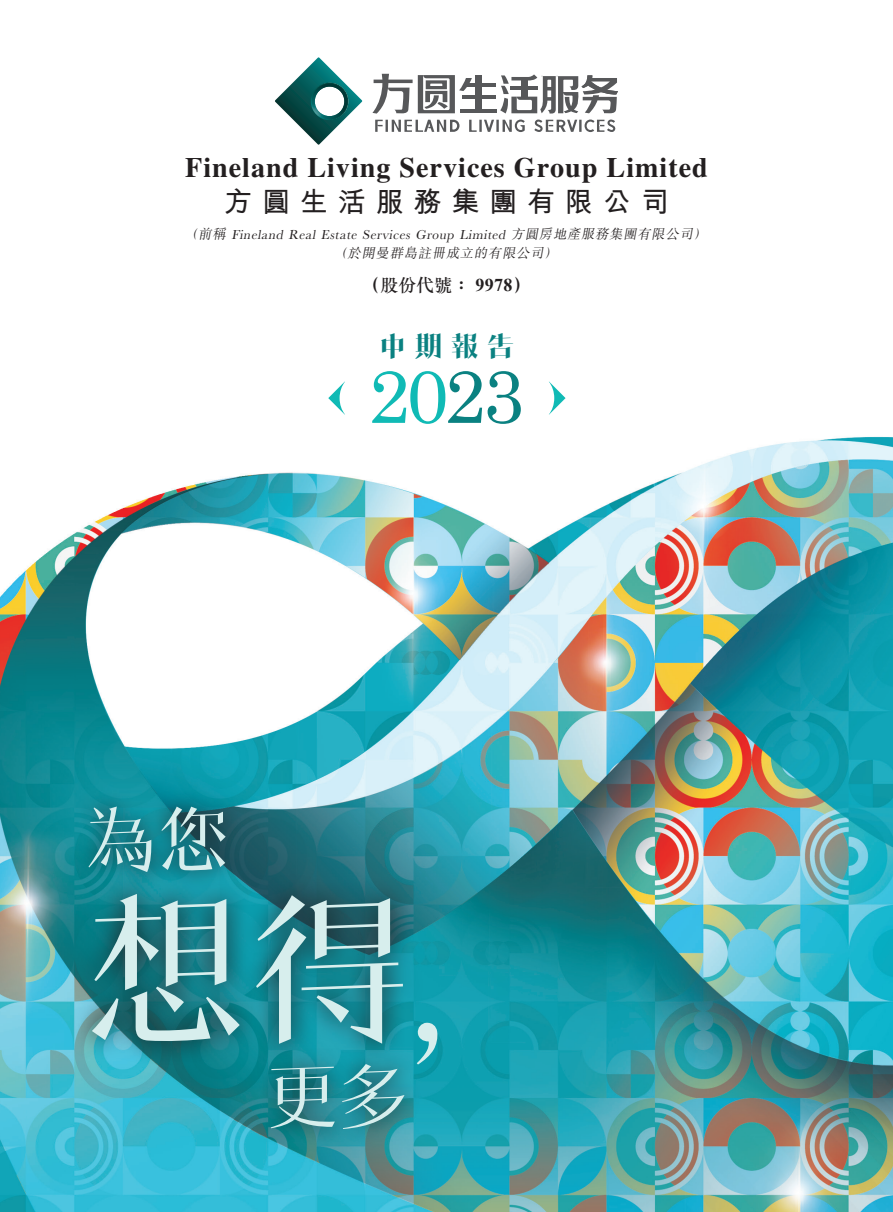
<style>
.page{position:relative;width:893px;height:1212px;background:#fff}
.page>*{position:absolute;margin:0;border:0;box-sizing:border-box;transform-origin:0 0}
.t1{font:500 165px "M Smart HK";color:#d7eeed}
.t2{font:75px "Century";color:#10bab5}
.t3{font:500 72px "M Smart HK";color:#d7eeed}
.t4{font:700 28.5px "M Smart HK";color:#0a8181}
.t5{font:700 28.05px "Times LT Std";letter-spacing:.035em;color:#231f20}
.t6{font:700 28.05px "M Hei HK";letter-spacing:.35em;color:#231f20}
.t7{font:500 18px "M Sung HK";color:#231f20}
.t8{font:italic 300 13.5px "M Sung HK";color:#231f20}
.s1{font-weight:700}
.s2{font-family:"Times New Roman";font-weight:700}
.s3{color:#0a8181}
</style>
<div class="page">
<img style="left:0;top:73px;width:893px;height:1139px">
<svg style="left:275px;top:57px;width:87px;height:88px"></svg>
<svg style="left:372px;top:74px;width:246px;height:59px"></svg>
<svg style="left:328px;top:382px;width:17px;height:32px"></svg>
<svg style="left:549px;top:382px;width:17px;height:32px"></svg>
<svg style="left:73px;top:789px;width:169px;height:83px;background:#137985"></svg>
<svg style="left:71px;top:872px;width:352px;height:193px;background:#1a7984"></svg>
<svg style="left:417px;top:1022px;width:21px;height:42px"></svg>
<svg style="left:256px;top:1047px;width:165px;height:100px;background:#1f8995"></svg>
<h3 class="t5" style="left:185px;top:150px;width:524px">Fineland Living Services Group Limited</h3>
<h3 class="t6" style="left:224px;top:181px;width:446px">方圓生活服務集團有限公司</h3>
<p class="t8" style="left:693px;top:224px;width:18px">(</p>
<p class="t8" style="left:198px;top:224px;width:499px">前稱 Fineland Real Estate Services Group Limited 方圓房地產服務集團有限公司</p>
<p class="t8" style="left:184px;top:224px;width:18px">（</p>
<p class="t8" style="left:348px;top:244px;width:201px">於開曼群島註冊成立的有限公司</p>
<p class="t8" style="left:334px;top:244px;width:18px">（</p>
<p class="t8" style="left:544px;top:244px;width:18px">(</p>
<h3 class="t7" style="left:362px;top:273px;width:170px"><span class="s1">（</span>股份代號<span class="s1">：</span> <span class="s2">9978</span><span class="s1">(</span></h3>
<h3 class="t4" style="left:378px;top:332px;width:138px">中期報告</h3>
<h2 class="t2" style="left:369px;top:333px;width:157px">20<span class="s3">23</span></h2>
<h3 class="t3" style="left:85px;top:804px;width:145px">為您</h3>
<h1 class="t1" style="left:82px;top:889px;width:331px">想得</h1>
<h3 class="t3" style="left:266px;top:1061px;width:145px">更多</h3>
</div>
